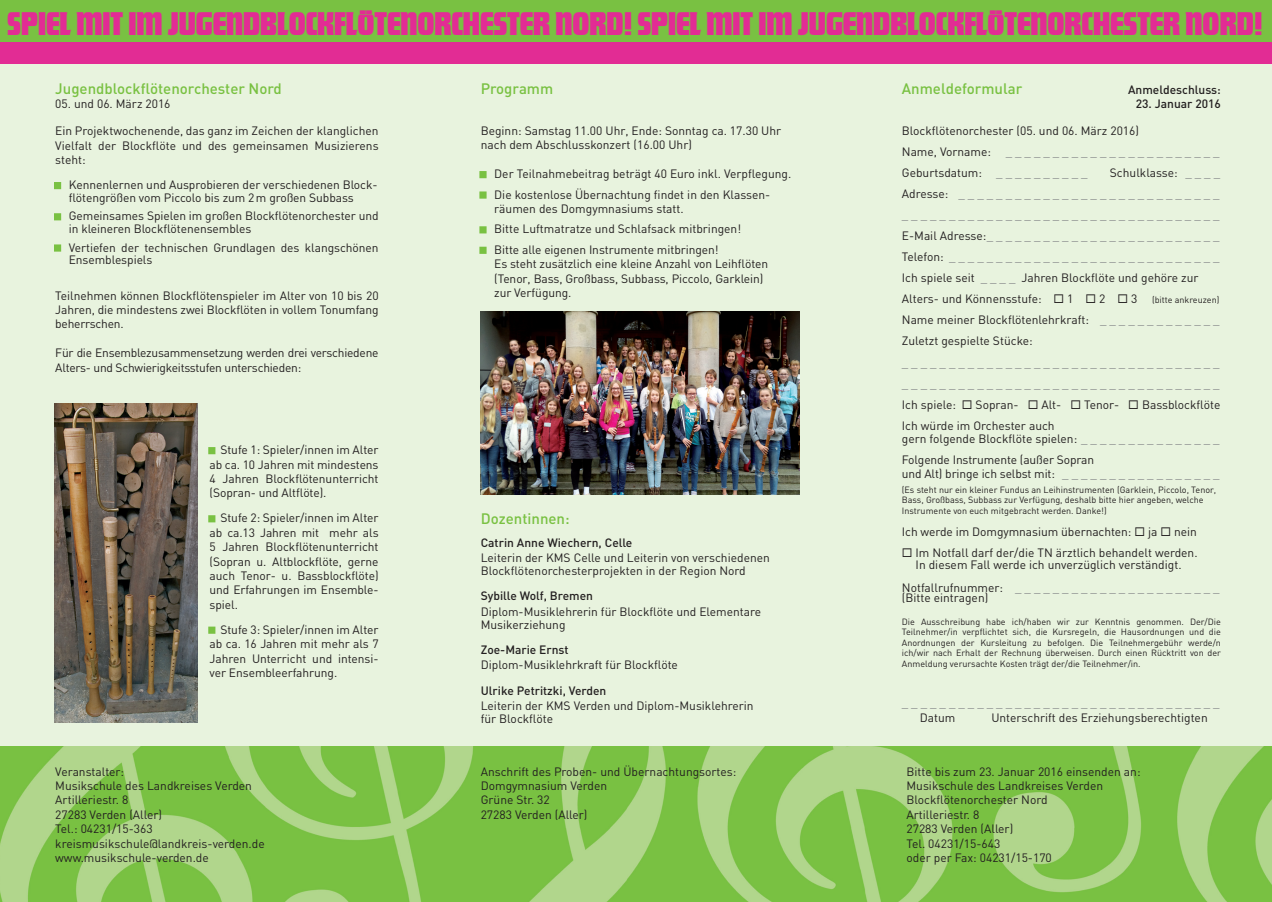
<style>
.page{position:relative;width:1272px;height:902px;background:#fff}
.page>*{position:absolute;margin:0;border:0;box-sizing:border-box;transform-origin:0 0}
.t1{font:34.2px "Futura Dis PCE";color:#e22c94;scale:1.04 1}
.t2{font:500 15px "DIN";color:#79c142}
.t3{font:12px/14.4px "DIN";color:#231f20}
.t4{font:12px/21px "DIN";color:#808285;text-align:justify}
.t5{font:500 12px "DIN";color:#231f20}
.t6{font:12px/14.4px "DIN";letter-spacing:-.02em;color:#231f20}
.t7{font:9px/10.5px "DIN";color:#231f20}
.s1{color:#79c142}
.s2{color:#808285}
.s3{color:#231f20}
</style>
<div class="page">
<div style="left:0;top:0;width:1271px;height:882px;background:#e8f3de"></div>
<img style="left:0;top:746px;width:1271px;height:155px">
<div style="left:0;top:0;width:1271px;height:43px;background:#79c142"></div>
<div style="left:0;top:43px;width:1271px;height:21px;background:#e22c94"></div>
<div style="left:54px;top:182px;width:7px;height:7px;border:3px solid #79c142"></div>
<div style="left:54px;top:213px;width:7px;height:7px;border:3px solid #79c142"></div>
<div style="left:54px;top:244px;width:7px;height:7px;border:3px solid #79c142"></div>
<div style="left:208px;top:447px;width:7px;height:7px;border:3px solid #79c142"></div>
<div style="left:208px;top:515px;width:7px;height:7px;border:3px solid #79c142"></div>
<div style="left:208px;top:626px;width:7px;height:7px;border:3px solid #79c142"></div>
<div style="left:479px;top:171px;width:7px;height:7px;border:3px solid #79c142"></div>
<div style="left:479px;top:191px;width:7px;height:8px;border:3px solid #79c142"></div>
<div style="left:479px;top:226px;width:7px;height:7px;border:3px solid #79c142"></div>
<div style="left:479px;top:247px;width:7px;height:7px;border:3px solid #79c142"></div>
<img style="left:480px;top:311px;width:319px;height:184px">
<img style="left:54px;top:403px;width:144px;height:319px">
<h1 class="t1" style="left:7px;top:7px;width:1208px">SPIEL MIT IM JUGENDBLOCKFLÖTENORCHESTER NORD! SPIEL MIT IM JUGENDBLOCKFLÖTENORCHESTER NORD!</h1>
<p class="t2" style="left:55px;top:79px;width:228px">Jugendblockflötenorchester Nord</p>
<p class="t3" style="left:55px;top:96px;width:117px">05. und 06. März 2016</p>
<p class="t3" style="left:55px;top:124px;width:325px;text-align:justify">Ein Projektwochenende, das ganz im Zeichen der klanglichen Vielfalt der Blockflöte und des gemeinsamen Musizierens steht:</p>
<p class="t3" style="left:69px;top:178px;width:310px;line-height:12.6px;text-indent:-13px"><span class="s1">■</span> Kennenlernen und Ausprobieren der verschiedenen Block&shy;flötengrößen vom Piccolo bis zum 2m großen Subbass</p>
<p class="t3" style="left:69px;top:209px;width:311px;line-height:12.6px;text-indent:-13px"><span class="s1">■</span> Gemeinsames Spielen im großen Blockflötenorchester und in kleineren Blockflötenensembles</p>
<p class="t3" style="left:69px;top:241px;width:311px;line-height:12.6px;text-indent:-13px"><span class="s1">■</span> Vertiefen der technischen Grundlagen des klangschönen<br>Ensemblespiels</p>
<p class="t3" style="left:55px;top:288px;width:325px;text-align:justify">Teilnehmen können Blockflötenspieler im Alter von 10 bis 20<br>Jahren, die mindestens zwei Blockflöten in vollem Tonumfang beherrschen.</p>
<p class="t6" style="left:55px;top:345px;width:325px">Für die Ensemblezusammensetzung werden drei verschiedene<br>Alters- und Schwierigkeitsstufen unterschieden:</p>
<p class="t3" style="left:209px;top:442px;width:170px;text-align:justify"><span class="s1">■</span> Stufe 1: Spieler/innen im Alter ab ca. 10 Jahren mit mindestens 4 Jahren Blockflötenunterricht (Sopran- und Altflöte).</p>
<p class="t3" style="left:209px;top:510px;width:170px;text-align:justify"><span class="s1">■</span> Stufe 2: Spieler/innen im Alter ab ca.13 Jahren mit mehr als 5 Jahren Blockflötenunterricht (Sopran u. Altblockflöte, gerne auch Tenor- u. Bassblockflöte) und Erfahrungen im Ensemble&shy;spiel.</p>
<p class="t3" style="left:209px;top:622px;width:170px;text-align:justify"><span class="s1">■</span> Stufe 3: Spieler/innen im Alter ab ca. 16 Jahren mit mehr als 7<br>Jahren Unterricht und intensi&shy;ver Ensembleerfahrung.</p>
<p class="t2" style="left:480px;top:79px;width:74px">Programm</p>
<p class="t3" style="left:480px;top:123px;width:302px">Beginn: Samstag 11.00 Uhr, Ende: Sonntag ca. 17.30 Uhr nach dem Abschlusskonzert (16.00 Uhr)</p>
<p class="t3" style="left:480px;top:166px;width:312px"><span class="s1">■</span> Der Teilnahmebeitrag beträgt 40 Euro inkl. Verpflegung.</p>
<p class="t3" style="left:494px;top:187px;width:277px;text-indent:-14px"><span class="s1">■</span> Die kostenlose Übernachtung findet in den Klassen&shy;räumen des Domgymnasiums statt.</p>
<p class="t3" style="left:480px;top:222px;width:262px"><span class="s1">■</span> Bitte Luftmatratze und Schlafsack mitbringen!</p>
<p class="t3" style="left:494px;top:242px;width:275px;text-indent:-14px"><span class="s1">■</span> Bitte alle eigenen Instrumente mitbringen!<br>Es steht zusätzlich eine kleine Anzahl von Leihflöten (Tenor, Bass, Großbass, Subbass, Piccolo, Garklein) zur Verfügung.</p>
<p class="t2" style="left:480px;top:508px;width:90px">Dozentinnen:</p>
<p class="t5" style="left:480px;top:535px;width:153px">Catrin Anne Wiechern, Celle</p>
<p class="t3" style="left:480px;top:551px;width:291px;line-height:12.6px">Leiterin der KMS Celle und Leiterin von verschiedenen<br>Blockflötenorchesterprojekten in der Region Nord</p>
<p class="t5" style="left:480px;top:588px;width:114px">Sybille Wolf, Bremen</p>
<p class="t3" style="left:480px;top:605px;width:282px;line-height:12.6px">Diplom-Musiklehrerin für Blockflöte und Elementare<br>Musikerziehung</p>
<p class="t5" style="left:480px;top:641px;width:89px">Zoe-Marie Ernst</p>
<p class="t3" style="left:480px;top:657px;width:199px">Diplom-Musiklehrkraft für Blockflöte</p>
<p class="t5" style="left:480px;top:682px;width:127px">Ulrike Petritzki, Verden</p>
<p class="t3" style="left:480px;top:699px;width:274px;line-height:12.6px">Leiterin der KMS Verden und Diplom-Musiklehrerin für Blockflöte</p>
<p class="t3" style="left:55px;top:763px;width:211px">Veranstalter:<br>Musikschule des Landkreises Verden<br>Artilleriestr. 8<br>27283 Verden (Aller)<br>Tel.: 04231/15-363 kreismusikschule@landkreis-verden.de www.musikschule-verden.de</p>
<p class="t3" style="left:480px;top:763px;width:257px">Anschrift des Proben- und Übernachtungsortes:<br>Domgymnasium Verden<br>Grüne Str. 32<br>27283 Verden (Aller)</p>
<p class="t2" style="left:901px;top:79px;width:122px">Anmeldeformular</p>
<p class="t3" style="left:901px;top:120px;width:319px;line-height:21px">Blockflötenorchester (05. und 06. März 2016)<br>Name, Vorname: <span class="s2">_ _ _ _ _ _ _ _ _ _ _ _ _ _ _ _ _ _ _ _ _ _ </span>Geburtsdatum: <span class="s2">_ _ _ _ _ _ _ _ _ _<br></span>Adresse: <span class="s2">_ _ _ _ _ _ _ _ _ _ _ _ _ _ _ _ _ _ _ _ _ _ _ _ _ _ _ __________________________________ </span>E-Mail Adresse: <span class="s2">_ _ _ _ _ _ _ _ _ _ _ _ _ _ _ _ _ _ _ _ _ _ _ _ </span>Telefon: <span class="s2">_ _ _ _ _ _ _ _ _ _ _ _ _ _ _ _ _ _ _ _ _ _ _ _ _ _ _ _ </span>Ich spiele seit <span class="s2">_ _ _ _</span> Jahren Blockflöte und gehöre zur Alters- und Könnensstufe: ◻ 1 ◻ 2 ◻ 3<br>Name meiner Blockflötenlehrkraft: <span class="s2">_ _ _ _ _ _ _ _ _ _ _ _ </span>Zuletzt gespielte Stücke:</p>
<p class="t4" style="left:901px;top:351px;width:320px">__________________________________ __________________________________ <span class="s3">Ich spiele:</span> <span class="s3">◻ Sopran-</span> <span class="s3">◻ Alt-</span> <span class="s3">◻ Tenor-</span> <span class="s3">◻ Bassblockflöte Ich würde im Orchester auch</span></p>
<p class="t3" style="left:901px;top:428px;width:310px;line-height:21px">gern folgende Blockflöte spielen: <span class="s2">_ _ _ _ _ _ _ _ _ _ _ _ _ _<br></span>Folgende Instrumente (außer Sopran</p>
<p class="t3" style="left:901px;top:466px;width:310px">und Alt) bringe ich selbst mit: <span class="s2">_ _ _ _ _ _ _ _ _ _ _ _ _ _ _ _</span></p>
<p class="t7" style="left:901px;top:484px;width:316px">(Es steht nur ein kleiner Fundus an Leihinstrumenten (Garklein, Piccolo, Tenor,<br>Bass, Großbass, Subbass zur Verfügung, deshalb bitte hier angeben, welche<br>Instrumente von euch mitgebracht werden. Danke!)</p>
<p class="t3" style="left:901px;top:524px;width:296px">Ich werde im Domgymnasium übernachten: ◻ ja ◻ nein</p>
<p class="t3" style="left:901px;top:546px;width:297px;line-height:12px;text-align:center">◻ Im Notfall darf der/die TN ärztlich behandelt werden.<br>In diesem Fall werde ich unverzüglich verständigt.</p>
<p class="t3" style="left:901px;top:581px;width:310px;line-height:10.5px">Notfallrufnummer: <span class="s2">_ _ _ _ _ _ _ _ _ _ _ _ _ _ _ _ _ _ _ _ _ </span>(Bitte eintragen)</p>
<p class="t7" style="left:901px;top:616px;width:320px;text-align:justify">Die Ausschreibung habe ich/haben wir zur Kenntnis genommen. Der/Die Teilnehmer/in verpflichtet sich, die Kursregeln, die Hausordnungen und die Anordnungen der Kursleitung zu befolgen. Die Teilnehmergebühr werde/n ich/wir nach Erhalt der Rechnung überweisen. Durch einen Rücktritt von der Anmeldung verursachte Kosten trägt der/die Teilnehmer/in.</p>
<p class="t4" style="left:901px;top:692px;width:319px">__________________________________</p>
<p class="t3" style="left:919px;top:710px;width:37px">Datum</p>
<p class="t3" style="left:991px;top:710px;width:218px">Unterschrift des Erziehungsberechtigten</p>
<p class="t5" style="left:1128px;top:82px;width:94px">Anmeldeschluss:</p>
<p class="t5" style="left:1135px;top:96px;width:87px">23. Januar 2016</p>
<p class="t3" style="left:1109px;top:165px;width:112px">Schulklasse: <span class="s2">_ _ _ _</span></p>
<p class="t7" style="left:1151px;top:294px;width:69px">(bitte ankreuzen)</p>
<p class="t3" style="left:906px;top:763px;width:235px">Bitte bis zum 23. Januar 2016 einsenden an:<br>Musikschule des Landkreises Verden<br>Blockflötenorchester Nord<br>Artilleriestr. 8<br>27283 Verden (Aller)<br>Tel. 04231/15-643<br>oder per Fax: 04231/15-170</p>
</div>
